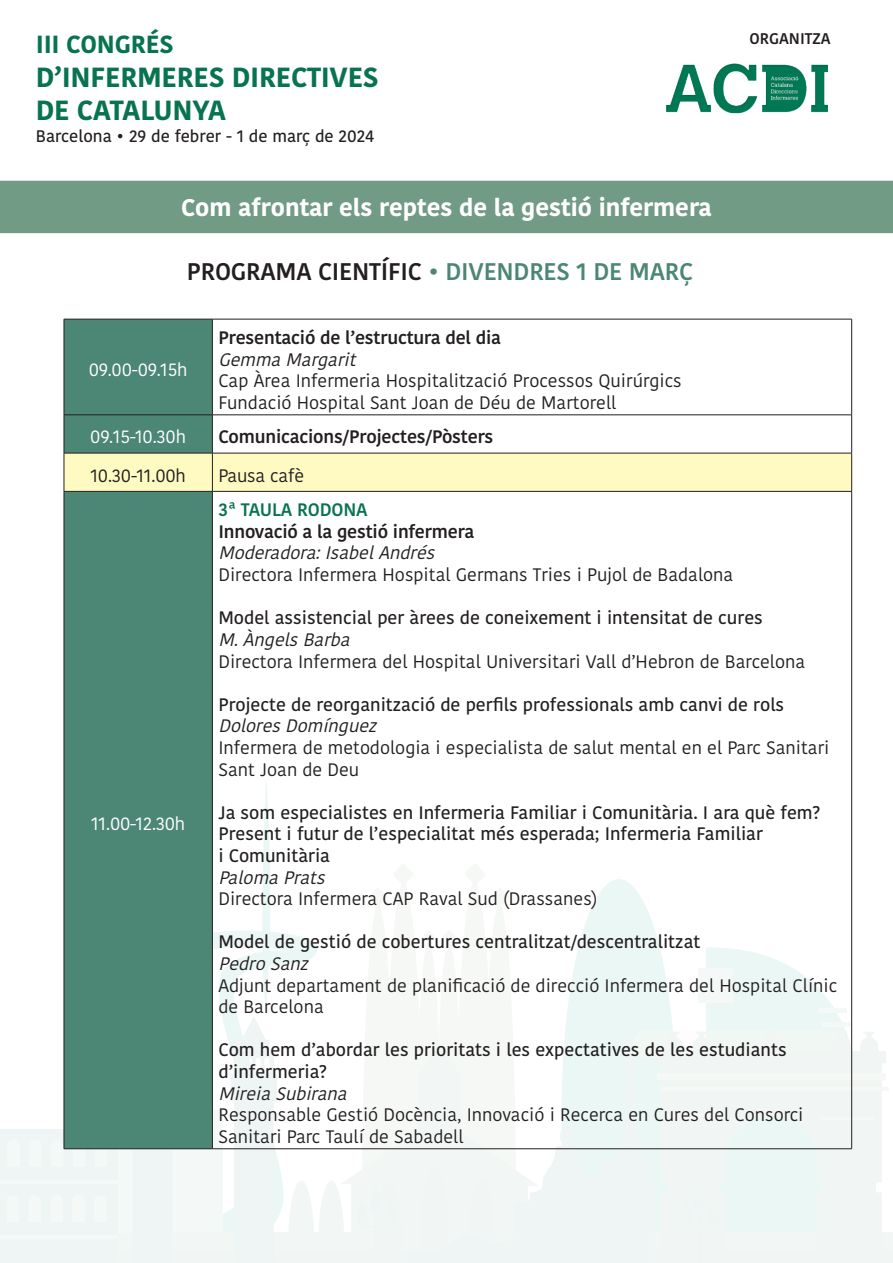
<style>
.page{position:relative;width:893px;height:1263px;background:#fff}
.page>*{position:absolute;margin:0;border:0;box-sizing:border-box;transform-origin:0 0}
.t1{font:700 27.6px/33.2px "Kohinoor Devanagari";letter-spacing:-.01em;color:#087350}
.t2{font:700 24.75px "Kohinoor Devanagari";letter-spacing:-.01em;color:#087350}
.t3{font:700 24px "Kohinoor Devanagari";color:#fff}
.t4{font:600 24px "Kohinoor Devanagari";letter-spacing:-.01em;color:#231f20}
.t5{font:18px/21.6px "Kohinoor Devanagari";color:#231f20}
.t6{font:500 18px/21.6px "Kohinoor Devanagari";color:#231f20}
.t7{font:italic 18px "Kohinoor Devanagari";color:#231f20}
.t8{font:600 18px "Kohinoor Devanagari";letter-spacing:-.01em;color:#231f20}
.t9{font:18px "Kohinoor Devanagari";letter-spacing:-.01em;color:#fff}
.t10{font:600 18px "Kohinoor Devanagari";letter-spacing:-.01em;color:#087350}
.t11{font:500 16.65px "Kohinoor Devanagari";color:#231f20}
.t12{font:600 15.45px "Kohinoor Devanagari";color:#231f20}
.s1{color:#4c8775}
.s2{font-family:"Lucida Grande";font-weight:400}
</style>
<div class="page">
<div style="left:0;top:181px;width:893px;height:52px;background:#729b85"></div>
<img style="left:667px;top:63px;width:160px;height:51px">
<svg style="left:213px;top:783px;width:104px;height:436px"></svg>
<div style="left:22px;top:1250px;width:871px;height:13px;background:#f1f5f4"></div>
<div style="left:0;top:1130px;width:117px;height:133px;background:#eef5f4"></div>
<svg style="left:657px;top:1032px;width:229px;height:218px;fill:#f1f5f4"></svg>
<div style="left:657px;top:1073px;width:229px;height:7px;background:#f5f8f5"></div>
<hr style="left:659px;top:1087px;width:229px;height:3px;background:#80b189">
<hr style="left:819px;top:1117px;width:54px;height:3px;background:#80b189">
<hr style="left:0;top:1180px;width:117px;height:4px;background:#f4f8f6">
<svg style="left:50px;top:938px;width:227px;height:312px"></svg>
<hr style="left:0;top:1236px;width:118px;height:3px;background:#7cb193">
<svg style="left:566px;top:879px;width:293px;height:357px"></svg>
<hr style="left:699px;top:1206px;width:2px;height:57px;background:#308474">
<hr style="left:684px;top:1226px;width:31px;height:1px;background:#308474">
<svg style="left:288px;top:1043px;width:109px;height:207px"></svg>
<hr style="left:375px;top:1206px;width:2px;height:57px;background:#308474">
<hr style="left:360px;top:1226px;width:32px;height:1px;background:#308474">
<svg style="left:397px;top:1024px;width:258px;height:226px;fill:#f2f6f4"></svg>
<div style="left:65px;top:320px;width:147px;height:828px;background:#4c8775"></div>
<svg style="left:213px;top:414px;width:638px;height:39px"></svg>
<div style="left:65px;top:454px;width:786px;height:37px;background:#fffac1"></div>
<hr style="left:64px;top:319px;width:148px;height:1px;background:#231f20">
<hr style="left:64px;top:319px;width:1px;height:96px;background:#231f20">
<hr style="left:212px;top:319px;width:640px;height:1px;background:#231f20">
<hr style="left:212px;top:319px;width:1px;height:96px;background:#231f20">
<hr style="left:851px;top:319px;width:1px;height:96px;background:#231f20">
<hr style="left:64px;top:415px;width:148px;height:1px;background:#231f20">
<hr style="left:64px;top:415px;width:1px;height:38px;background:#231f20">
<hr style="left:212px;top:415px;width:640px;height:1px;background:#231f20">
<hr style="left:212px;top:415px;width:1px;height:38px;background:#231f20">
<hr style="left:851px;top:415px;width:1px;height:38px;background:#231f20">
<hr style="left:64px;top:453px;width:148px;height:1px;background:#231f20">
<hr style="left:64px;top:453px;width:1px;height:38px;background:#231f20">
<hr style="left:212px;top:453px;width:640px;height:1px;background:#231f20">
<hr style="left:212px;top:453px;width:1px;height:38px;background:#231f20">
<hr style="left:851px;top:453px;width:1px;height:38px;background:#231f20">
<hr style="left:64px;top:491px;width:148px;height:1px;background:#231f20">
<hr style="left:64px;top:492px;width:1px;height:656px;background:#231f20">
<hr style="left:64px;top:1148px;width:148px;height:1px;background:#231f20">
<hr style="left:212px;top:491px;width:640px;height:1px;background:#231f20">
<hr style="left:212px;top:492px;width:1px;height:656px;background:#231f20">
<hr style="left:851px;top:492px;width:1px;height:656px;background:#231f20">
<hr style="left:212px;top:1148px;width:640px;height:1px;background:#231f20">
<h2 class="t2" style="left:36px;top:23px;width:139px">III CONGRÉS</h2>
<h1 class="t1" style="left:36px;top:60px;width:345px">D’INFERMERES DIRECTIVES<br>DE CATALUNYA</h1>
<p class="t11" style="left:36px;top:127px;width:340px">Barcelona • 29 de febrer - 1 de març de 2024</p>
<h3 class="t3" style="left:181px;top:186px;width:532px">Com afrontar els reptes de la gestió infermera</h3>
<p class="t4" style="left:187px;top:258px;width:508px">PROGRAMA CIENTÍFIC <span class="s1">• DIVENDRES 1 DE MARÇ</span></p>
<p class="t9" style="left:89px;top:360px;width:100px">09.00-09.15h</p>
<p class="t8" style="left:218px;top:327px;width:284px">Presentació de l’estructura del dia</p>
<p class="t7" style="left:218px;top:349px;width:145px">GemmaMargarit</p>
<p class="t5" style="left:218px;top:370px;width:465px">Cap Àrea Infermeria Hospitalització Processos Quirúrgics</p>
<p class="t5" style="left:218px;top:392px;width:400px">Fundació Hospital Sant Joan de Déu de Martorell</p>
<p class="t9" style="left:90px;top:427px;width:97px">09.15-10.30h</p>
<p class="t8" style="left:218px;top:427px;width:276px">Comunicacions/Projectes/Pòsters</p>
<p class="t5" style="left:90px;top:465px;width:97px">10.30-11.00h</p>
<p class="t5" style="left:218px;top:465px;width:87px">Pausa cafè</p>
<p class="t12" style="left:749px;top:29px;width:83px">ORGANITZA</p>
<p class="t9" style="left:91px;top:813px;width:96px">11.00-12.30h</p>
<p class="t10" style="left:218px;top:499px;width:151px">3<span class="s2">ª</span> TAULA RODONA</p>
<p class="t8" style="left:218px;top:521px;width:257px">Innovació a la gestió infermera</p>
<p class="t7" style="left:218px;top:543px;width:224px">Moderadora:IsabelAndrés</p>
<p class="t5" style="left:218px;top:564px;width:517px">Directora Infermera Hospital Germans Tries i Pujol de Badalona</p>
<p class="t6" style="left:218px;top:607px;width:546px">Model assistencial per àrees de coneixement i intensitat de cures</p>
<p class="t7" style="left:218px;top:629px;width:139px">M.ÀngelsBarba</p>
<p class="t5" style="left:218px;top:650px;width:588px">Directora Infermera del Hospital Universitari Vall d’Hebron de Barcelona</p>
<p class="t6" style="left:218px;top:694px;width:567px">Projecte de reorganització de perfils professionals amb canvi de rols</p>
<p class="t7" style="left:218px;top:715px;width:166px">DoloresDomínguez</p>
<p class="t5" style="left:218px;top:737px;width:613px">Infermera de metodologia i especialista de salut mental en el Parc Sanitari<br>Sant Joan de Deu</p>
<p class="t6" style="left:218px;top:802px;width:603px">Ja som especialistes en Infermeria Familiar i Comunitària. I ara què fem?<br>Present i futur de l’especialitat més esperada; Infermeria Familiar</p>
<p class="t6" style="left:218px;top:845px;width:113px">i Comunitària</p>
<p class="t7" style="left:218px;top:867px;width:114px">PalomaPrats</p>
<p class="t5" style="left:218px;top:888px;width:381px">Directora Infermera CAP Raval Sud (Drassanes)</p>
<p class="t6" style="left:218px;top:931px;width:483px">Model de gestió de cobertures centralitzat/descentralitzat</p>
<p class="t7" style="left:218px;top:953px;width:97px">PedroSanz</p>
<p class="t5" style="left:218px;top:974px;width:620px">Adjunt departament de planificació de direcció Infermera del Hospital Clínic de Barcelona</p>
<p class="t6" style="left:218px;top:1039px;width:570px">Com hem d’abordar les prioritats i les expectatives de les estudiants</p>
<p class="t6" style="left:218px;top:1061px;width:110px">d’infermeria?</p>
<p class="t7" style="left:218px;top:1083px;width:136px">MireiaSubirana</p>
<p class="t5" style="left:218px;top:1104px;width:587px">Responsable Gestió Docència, Innovació i Recerca en Cures del Consorci</p>
<p class="t5" style="left:218px;top:1126px;width:247px">Sanitari Parc Taulí de Sabadell</p>
</div>
